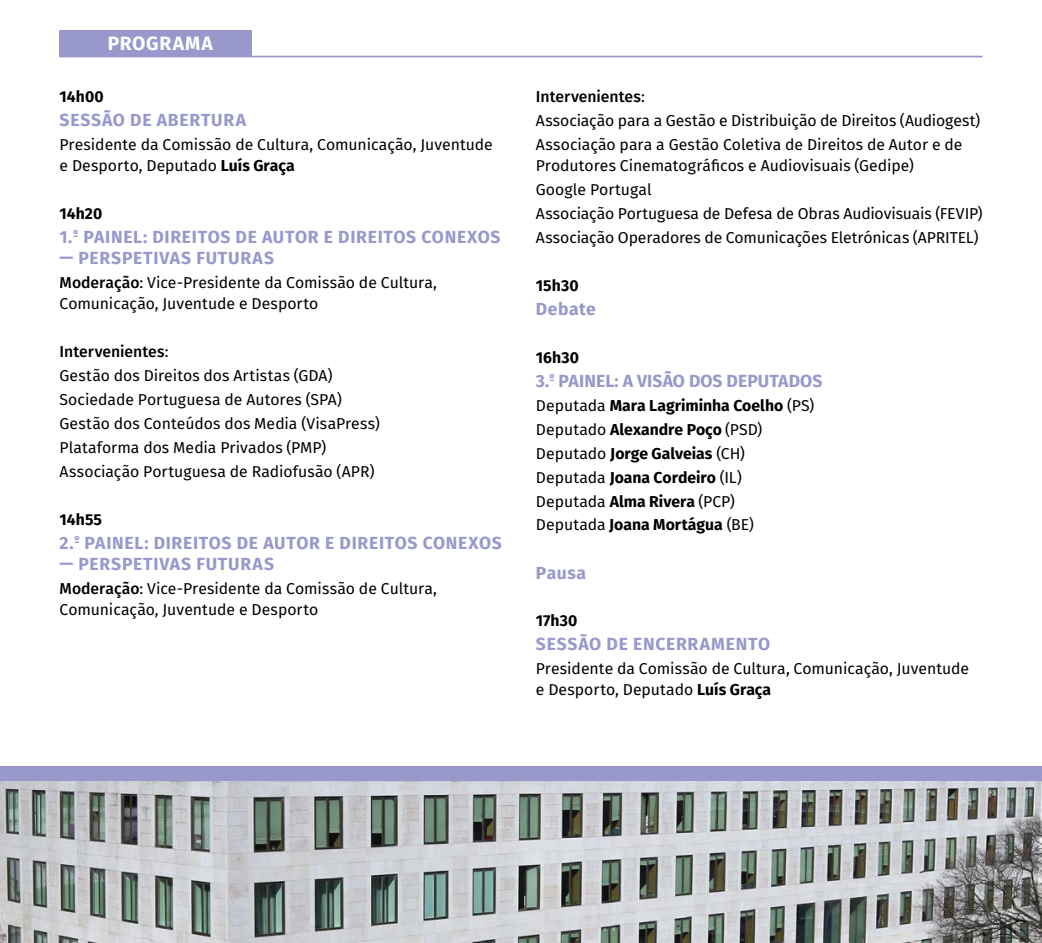
<style>
.page{position:relative;width:1042px;height:943px;background:#fff}
.page>*{position:absolute;margin:0;border:0;box-sizing:border-box;transform-origin:0 0}
.t1{font:700 19.25px "Fira Sans";letter-spacing:.035em;color:#fff}
.t2{font:700 17.5px "Fira Sans";letter-spacing:.04em;color:#9898cc}
.t3{font:700 17.5px "Fira Sans";letter-spacing:.005em;color:#9898cc}
.t4{font:15.75px/24px "Fira Sans";color:#000}
.t5{font:700 15.75px/24px "Fira Sans";color:#000}
.s1{font-weight:700}
.s2{font-weight:500}
.s3{font-weight:400}
</style>
<div class="page">
<div style="left:0;top:766px;width:1042px;height:15px;background:#9898cc"></div>
<div style="left:60px;top:30px;width:192px;height:27px;background:#9898cc"></div>
<hr style="left:60px;top:56px;width:922px;height:1px;background:#9898cc">
<img style="left:0;top:781px;width:1042px;height:162px">
<p class="t1" style="left:108px;top:30px;width:106px">PROGRAMA</p>
<p class="t5" style="left:60px;top:85px;width:46px">14h00</p>
<p class="t2" style="left:60px;top:107px;width:188px">SESSÃO DE ABERTURA</p>
<p class="t4" style="left:60px;top:135px;width:435px;line-height:21px">Presidente da Comissão de Cultura, Comunicação, Juventude e Desporto, Deputado <span class="s1">Luís Graça</span></p>
<p class="t5" style="left:60px;top:202px;width:44px">14h20</p>
<p class="t2" style="left:60px;top:224px;width:442px">1.<sup>º</sup> PAINEL: DIREITOS DE AUTOR E DIREITOS CONEXOS</p>
<p class="t2" style="left:60px;top:245px;width:216px">— PERSPETIVAS FUTURAS</p>
<p class="t4" style="left:60px;top:273px;width:379px;line-height:21px"><span class="s2">Moderação</span>: Vice-Presidente da Comissão de Cultura,<br>Comunicação, Juventude e Desporto</p>
<p class="t4" style="left:60px;top:340px;width:322px"><span class="s2">Intervenientes</span>:<br>Gestão dos Direitos dos Artistas (GDA)<br>Sociedade Portuguesa de Autores (SPA)<br>Gestão dos Conteúdos dos Media (VisaPress)<br>Plataforma dos Media Privados (PMP)<br>Associação Portuguesa de Radiofusão (APR)</p>
<p class="t5" style="left:60px;top:508px;width:44px">14h55</p>
<p class="t2" style="left:60px;top:530px;width:444px">2.<sup>º</sup> PAINEL: DIREITOS DE AUTOR E DIREITOS CONEXOS</p>
<p class="t2" style="left:60px;top:551px;width:216px">— PERSPETIVAS FUTURAS</p>
<p class="t4" style="left:60px;top:578px;width:379px;line-height:21px"><span class="s2">Moderação</span>: Vice-Presidente da Comissão de Cultura,<br>Comunicação, Juventude e Desporto</p>
<p class="t4" style="left:536px;top:85px;width:446px"><span class="s2">Intervenientes</span>:<br>Associação para a Gestão e Distribuição de Direitos (Audiogest)<br>Associação para a Gestão Coletiva de Direitos de Autor e de</p>
<p class="t4" style="left:536px;top:154px;width:448px">Produtores Cinematográficos e Audiovisuais (Gedipe)<br>Google Portugal<br>Associação Portuguesa de Defesa de Obras Audiovisuais (FEVIP)<br>Associação Operadores de Comunicações Eletrónicas (APRITEL)</p>
<p class="t5" style="left:536px;top:274px;width:44px">15h30</p>
<p class="t2" style="left:536px;top:296px;width:62px">Debate</p>
<p class="t5" style="left:536px;top:346px;width:45px">16h30</p>
<p class="t3" style="left:536px;top:368px;width:288px">3.<sup>º</sup> PAINEL: A VISÃO DOS DEPUTADOS</p>
<p class="t5" style="left:536px;top:394px;width:280px"><span class="s3">Deputada</span> Mara Lagriminha Coelho <span class="s3">(PS)<br>Deputado</span> Alexandre Poço <span class="s3">(PSD)<br>Deputado</span> Jorge Galveias <span class="s3">(CH)<br>Deputada</span> Joana Cordeiro <span class="s3">(IL)<br>Deputada</span> Alma Rivera <span class="s3">(PCP)<br>Deputada</span> Joana Mortágua <span class="s3">(BE)</span></p>
<p class="t2" style="left:536px;top:560px;width:52px">Pausa</p>
<p class="t5" style="left:536px;top:610px;width:43px">17h30</p>
<p class="t2" style="left:536px;top:632px;width:236px">SESSÃO DE ENCERRAMENTO</p>
<p class="t4" style="left:536px;top:659px;width:435px;line-height:21px">Presidente da Comissão de Cultura, Comunicação, Juventude e Desporto, Deputado <span class="s1">Luís Graça</span></p>
</div>
